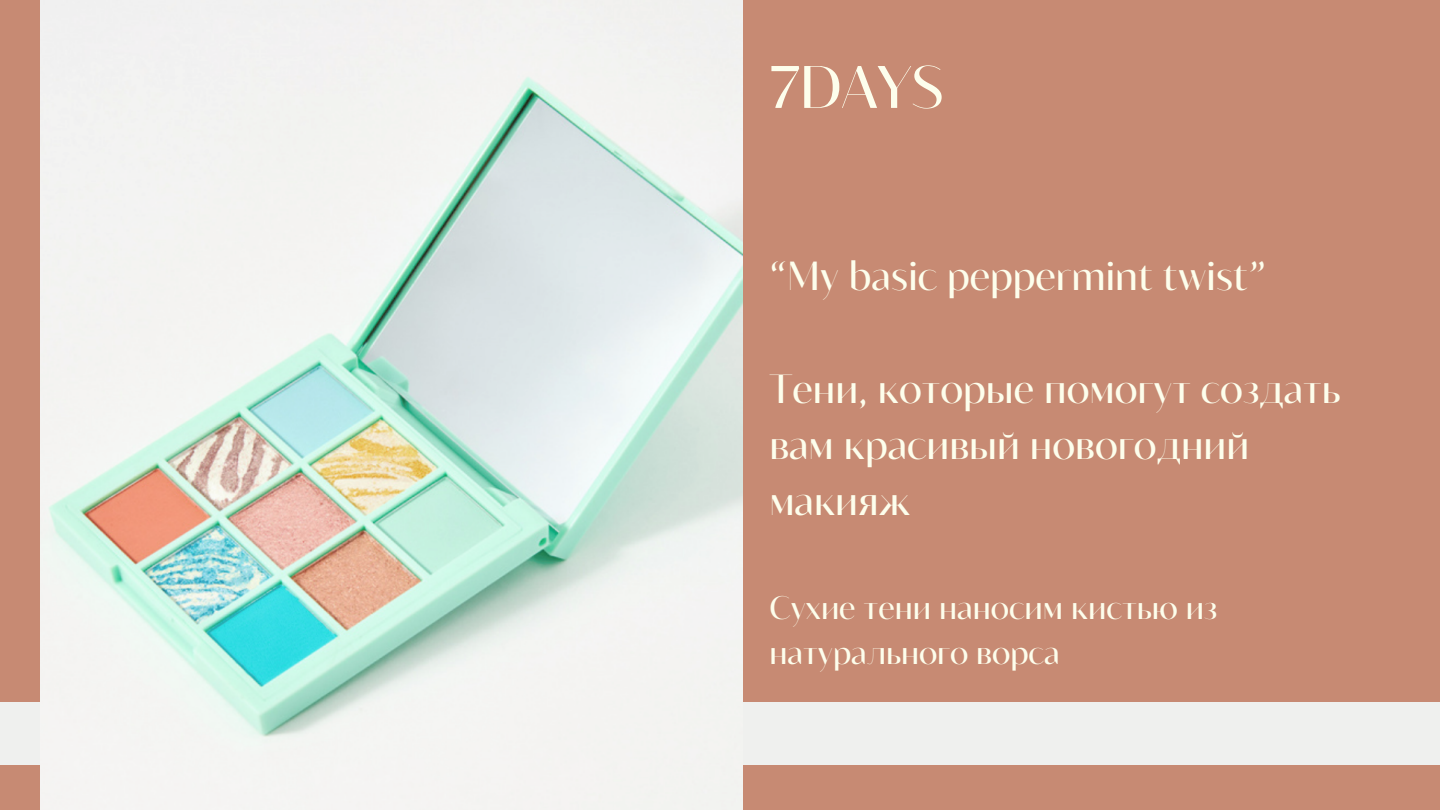
<style>
.page{position:relative;width:1440px;height:810px;background:#c78a73}
.page>*{position:absolute;margin:0;border:0;box-sizing:border-box;transform-origin:0 0}
.t1{font:59.6px "Blacker Sans Display";color:#fdfeec}
.t2{font:40.4px/56.2px "Blacker Sans Display";color:#fdfeec}
.t3{font:32.4px/45px "Blacker Sans Display";color:#fdfeec}
</style>
<div class="page">
<div style="left:0;top:702px;width:1440px;height:62px;background:#eff0ee"></div>
<img style="left:40px;top:0;width:703px;height:810px">
<h1 class="t1" style="left:769px;top:50px;width:175px">7DAYS</h1>
<p class="t2" style="left:769px;top:247px;width:498px">“My basic peppermint twist”</p>
<p class="t2" style="left:769px;top:359px;width:573px">Тени, которые помогут создать вам красивый новогодний макияж</p>
<p class="t3" style="left:769px;top:584px;width:449px">Сухие тени наносим кистью из натурального ворса</p>
</div>
